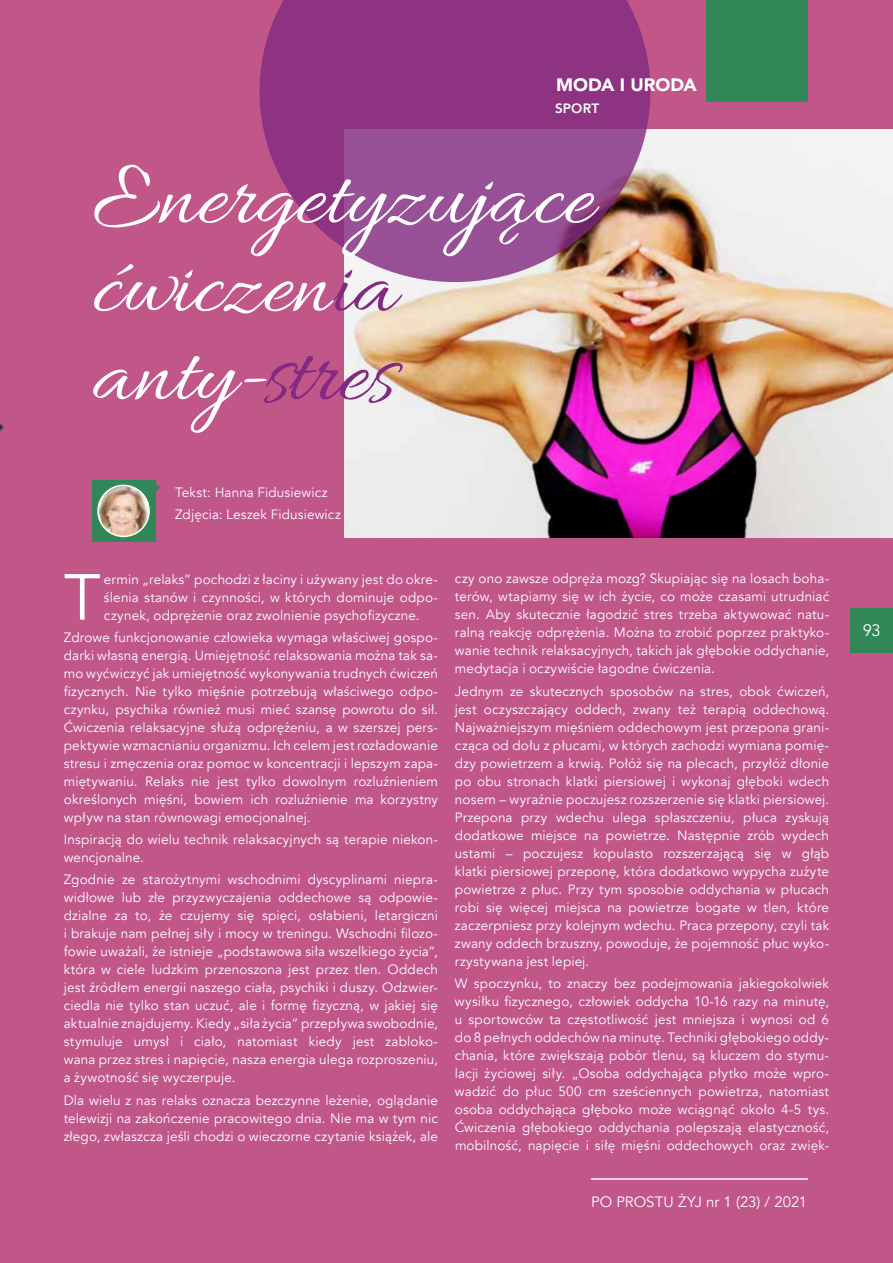
<style>
.page{position:relative;width:893px;height:1263px;background:#c15689}
.page>*{position:absolute;margin:0;border:0;box-sizing:border-box;transform-origin:0 0}
.t1{font:94.05px/88.3px "Allura";color:#fff}
.t2{font:64.35px "Avenir";color:#fff}
.t3{font:900 18px "Avenir";color:#fff}
.t4{font:16.5px "Avenir";color:#fff}
.t5{font:15px "Avenir";color:#fff}
.t6{font:13.5px/18px "Avenir";letter-spacing:.01em;color:#fff;text-align:justify}
.t7{font:800 13.5px "Avenir";letter-spacing:.01em;color:#fff}
.s1{color:#822a81}
</style>
<div class="page">
<div style="left:92px;top:480px;width:64px;height:62px;background:#328759"></div>
<svg style="left:156px;top:484px;width:5px;height:6px"></svg>
<img style="left:98px;top:485px;width:51px;height:51px;border-radius:26px">
<div style="left:97px;top:485px;width:53px;height:52px;border:2px solid #fff;border-radius:50%"></div>
<img style="left:0;top:423px;width:4px;height:9px">
<img style="left:344px;top:129px;width:549px;height:408px">
<svg style="left:260px;top:0;width:390px;height:282px;background:#99488a"></svg>
<div style="left:706px;top:0;width:102px;height:102px;background:#328759"></div>
<div style="left:850px;top:610px;width:43px;height:43px;background:#328759"></div>
<div style="left:850px;top:608px;width:43px;height:40px;background:#328759"></div>
<hr style="left:591px;top:1178px;width:217px;height:2px;background:#fff">
<h3 class="t3" style="left:556px;top:69px;width:142px">MODA I URODA</h3>
<p class="t7" style="left:555px;top:98px;width:46px">SPORT</p>
<h1 class="t1" style="left:92px;top:160px;width:503px">Energetyzujące ćwiczen<span class="s1">ia </span>anty-<span class="s1">stres</span></h1>
<p class="t6" style="left:175px;top:481px;width:167px;line-height:22.2px">Tekst: Hanna Fidusiewicz<br>Zdjęcia: Leszek Fidusiewicz</p>
<h2 class="t2" style="left:64px;top:559px;width:38px">T</h2>
<p class="t6" style="left:104px;top:570px;width:336px">ermin „relaks” pochodzi z łaciny i używany jest do okre&shy;ślenia stanów i czynności, w których dominuje odpo&shy;czynek, odprężenie oraz zwolnienie psychofizyczne.</p>
<p class="t6" style="left:64px;top:628px;width:376px">Zdrowe funkcjonowanie człowieka wymaga właściwej gospo&shy;darki własną energią. Umiejętność relaksowania można tak sa&shy;mo wyćwiczyć jak umiejętność wykonywania trudnych ćwiczeń fizycznych. Nie tylko mięśnie potrzebują właściwego odpo&shy;czynku, psychika również musi mieć szansę powrotu do sił.<br>Ćwiczenia relaksacyjne służą odprężeniu, a w szerszej pers&shy;pektywie wzmacnianiu organizmu. Ich celem jest rozładowanie stresu i zmęczenia oraz pomoc w koncentracji i lepszym zapa&shy;miętywaniu. Relaks nie jest tylko dowolnym rozluźnieniem określonych mięśni, bowiem ich rozluźnienie ma korzystny wpływ na stan równowagi emocjonalnej.</p>
<p class="t6" style="left:64px;top:831px;width:376px">Inspiracją do wielu technik relaksacyjnych są terapie niekon&shy;wencjonalne.</p>
<p class="t6" style="left:64px;top:871px;width:376px">Zgodnie ze starożytnymi wschodnimi dyscyplinami niepra&shy;widłowe lub złe przyzwyczajenia oddechowe są odpowie&shy;dzialne za to, że czujemy się spięci, osłabieni, letargiczni i brakuje nam pełnej siły i mocy w treningu. Wschodni filozo&shy;fowie uważali, że istnieje „podstawowa siła wszelkiego życia”, która w ciele ludzkim przenoszona jest przez tlen. Oddech jest źródłem energii naszego ciała, psychiki i duszy. Odzwier&shy;ciedla nie tylko stan uczuć, ale i formę fizyczną, w jakiej się aktualnie znajdujemy. Kiedy „siła życia” przepływa swobodnie, stymuluje umysł i ciało, natomiast kiedy jest zabloko&shy;wana przez stres i napięcie, nasza energia ulega rozproszeniu, a żywotność się wyczerpuje.</p>
<p class="t6" style="left:64px;top:1091px;width:376px">Dla wielu z nas relaks oznacza bezczynne leżenie, oglądanie telewizji na zakończenie pracowitego dnia. Nie ma w tym nic złego, zwłaszcza jeśli chodzi o wieczorne czytanie książek, ale</p>
<p class="t6" style="left:455px;top:570px;width:376px">czy ono zawsze odpręża mozg? Skupiając się na losach boha&shy;terów, wtapiamy się w ich życie, co może czasami utrudniać sen. Aby skutecznie łagodzić stres trzeba aktywować natu&shy;ralną reakcję odprężenia. Można to zrobić poprzez praktyko&shy;wanie technik relaksacyjnych, takich jak głębokie oddychanie, medytacja i oczywiście łagodne ćwiczenia.</p>
<p class="t6" style="left:455px;top:682px;width:376px">Jednym ze skutecznych sposobów na stres, obok ćwiczeń, jest oczyszczający oddech, zwany też terapią oddechową.<br>Najważniejszym mięśniem oddechowym jest przepona grani&shy;cząca od dołu z płucami, w których zachodzi wymiana pomię&shy;dzy powietrzem a krwią. Połóż się na plecach, przyłóż dłonie po obu stronach klatki piersiowej i wykonaj głęboki wdech nosem – wyraźnie poczujesz rozszerzenie się klatki piersiowej.<br>Przepona przy wdechu ulega spłaszczeniu, płuca zyskują dodatkowe miejsce na powietrze. Następnie zrób wydech ustami – poczujesz kopulasto rozszerzającą się w głąb klatki piersiowej przeponę, która dodatkowo wypycha zużyte powietrze z płuc. Przy tym sposobie oddychania w płucach robi się więcej miejsca na powietrze bogate w tlen, które zaczerpniesz przy kolejnym wdechu. Praca przepony, czyli tak zwany oddech brzuszny, powoduje, że pojemność płuc wyko&shy;rzystywana jest lepiej.</p>
<p class="t6" style="left:455px;top:974px;width:376px">W spoczynku, to znaczy bez podejmowania jakiegokolwiek wysiłku fizycznego, człowiek oddycha 10-16 razy na minutę, u sportowców ta częstotliwość jest mniejsza i wynosi od 6 do 8 pełnych oddechów na minutę. Techniki głębokiego oddy&shy;chania, które zwiększają pobór tlenu, są kluczem do stymu&shy;lacji życiowej siły. „Osoba oddychająca płytko może wpro&shy;wadzić do płuc 500 cm sześciennych powietrza, natomiast osoba oddychająca głęboko może wciągnąć około 4-5 tys.<br>Ćwiczenia głębokiego oddychania polepszają elastyczność, mobilność, napięcie i siłę mięśni oddechowych oraz zwięk-</p>
<p class="t5" style="left:591px;top:1192px;width:218px">PO PROSTU ŻYJ nr 1 (23) / 2021</p>
<p class="t4" style="left:863px;top:621px;width:20px">93</p>
</div>
